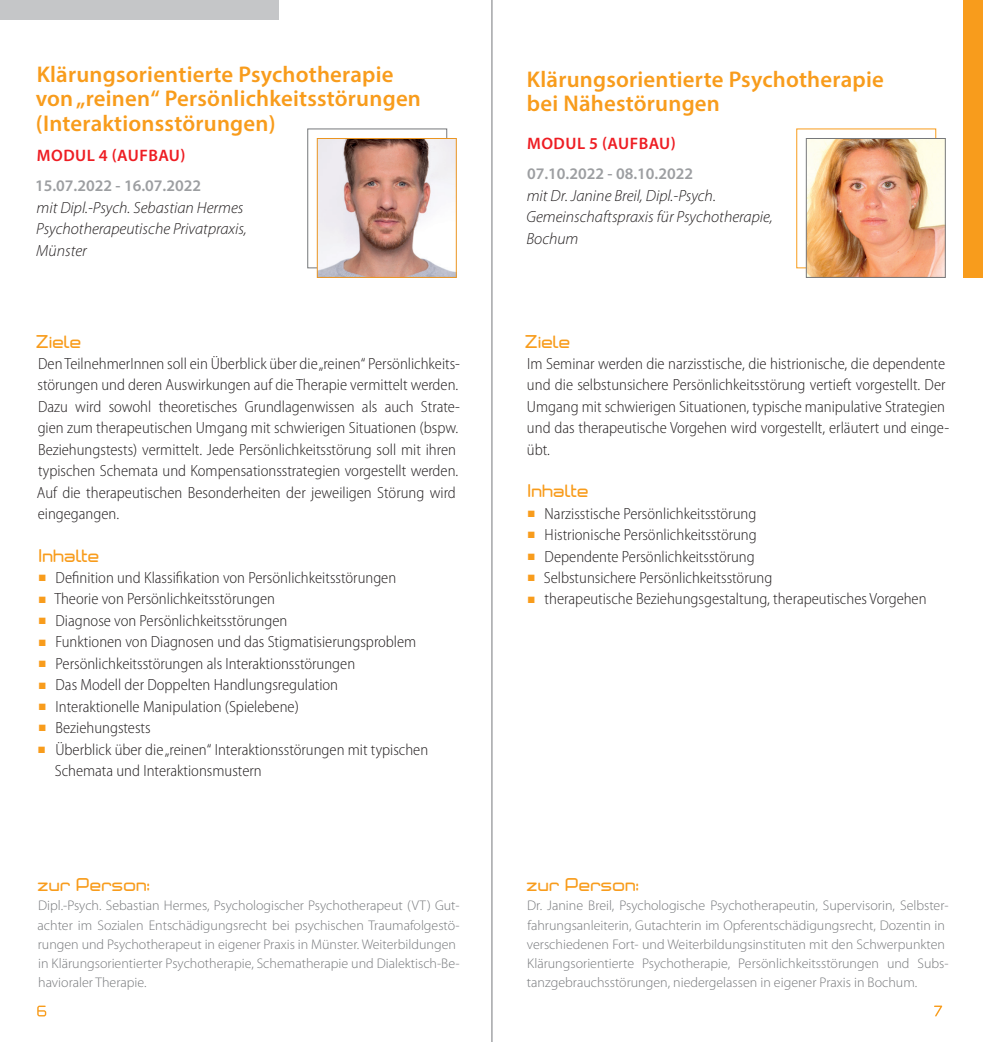
<style>
.page{position:relative;width:983px;height:1042px;background:#fff}
.page>*{position:absolute;margin:0;border:0;box-sizing:border-box;transform-origin:0 0}
.t1{font:600 22.75px/24.5px "Myriad Pro";letter-spacing:.01em;color:#f89c1c}
.t2{font:600 16.62px "Myriad Pro";color:#ee1d23}
.t3{font:300 semi-condensed 16.1px/21.3px "Myriad Pro";color:#231f20}
.t4{font:italic 300 16.1px/21.3px "Myriad Pro";color:#231f20}
.t5{font:500 16.1px "Neogrey";color:#f89c1c}
.t6{font:600 16.1px "Myriad Pro";color:#9c9ea1}
.t7{font:300 14px/19.2px "Myriad Pro";color:#76787b}
</style>
<div class="page">
<svg style="left:37px;top:1005px;width:9px;height:11px"></svg>
<svg style="left:934px;top:1005px;width:7px;height:11px"></svg>
<div style="left:0;top:0;width:278px;height:20px;background:#c5c6c8"></div>
<div style="left:962px;top:0;width:20px;height:278px;background:#f89c1c"></div>
<div style="left:796px;top:128px;width:139px;height:140px;border:1px solid #f89c1c"></div>
<img style="left:807px;top:140px;width:136px;height:136px">
<div style="left:805px;top:138px;width:140px;height:140px;border:1px solid #76787b"></div>
<div style="left:307px;top:128px;width:140px;height:140px;border:1px solid #76787b"></div>
<img style="left:319px;top:140px;width:135px;height:136px">
<div style="left:317px;top:138px;width:139px;height:140px;border:1px solid #eb9521"></div>
<hr style="left:491px;top:0;width:1px;height:1042px;background:#76787b">
<h1 class="t1" style="left:36px;top:62px;width:386px">Klärungsorientierte Psychotherapie von „reinen“ Persönlichkeitsstörungen (Interaktionsstörungen)</h1>
<p class="t2" style="left:37px;top:145px;width:13px">modul</p>
<p class="t2" style="left:99px;top:145px;width:40px">4 (Aufbau</p>
<p class="t2" style="left:180px;top:145px;width:7px">)</p>
<p class="t6" style="left:35px;top:176px;width:167px">15.07.2022 - 16.07.2022</p>
<p class="t4" style="left:36px;top:197px;width:212px">mit Dipl.-Psych. Sebastian Hermes<br>Psychotherapeutische Privatpraxis,<br>Münster</p>
<p class="t5" style="left:37px;top:331px;width:47px">Ziele</p>
<p class="t3" style="left:37px;top:353px;width:424px">Den TeilnehmerInnen soll ein Überblick über die „reinen“ Persönlichkeits&shy;störungen und deren Auswirkungen auf die Therapie vermittelt werden.<br>Dazu wird sowohl theoretisches Grundlagenwissen als auch Strate&shy;gien zum therapeutischen Umgang mit schwierigen Situationen (bspw.<br>Beziehungstests) vermittelt. Jede Persönlichkeitsstörung soll mit ihren typischen Schemata und Kompensationsstrategien vorgestellt werden.<br>Auf die therapeutischen Besonderheiten der jeweiligen Störung wird eingegangen.</p>
<p class="t5" style="left:39px;top:545px;width:62px">Inhalte</p>
<p class="t3" style="left:54px;top:567px;width:375px">Definition und Klassifikation von Persönlichkeitsstörungen Theorie von Persönlichkeitsstörungen<br>Diagnose von Persönlichkeitsstörungen<br>Funktionen von Diagnosen und das Stigmatisierungsproblem Persönlichkeitsstörungen als Interaktionsstörungen<br>Das Modell der Doppelten Handlungsregulation<br>Interaktionelle Manipulation (Spielebene)<br>Beziehungstests<br>Überblick über die „reinen“ Interaktionsstörungen mit typischen Schemata und Interaktionsmustern</p>
<p class="t5" style="left:38px;top:874px;width:113px">zur Person:</p>
<p class="t7" style="left:38px;top:896px;width:423px">Dipl.-Psych. Sebastian Hermes, Psychologischer Psychotherapeut (VT) Gut&shy;achter im Sozialen Entschädigungsrecht bei psychischen Traumafolgestö&shy;rungen und Psychotherapeut in eigener Praxis in Münster. Weiterbildungen in Klärungsorientierter Psychotherapie, Schematherapie und Dialektisch-Be&shy;havioraler Therapie.</p>
<h1 class="t1" style="left:526px;top:66px;width:358px">Klärungsorientierte Psychotherapie bei Nähestörungen</h1>
<p class="t2" style="left:527px;top:133px;width:13px">modul</p>
<p class="t2" style="left:589px;top:133px;width:40px">5 (Aufbau</p>
<p class="t2" style="left:670px;top:133px;width:7px">)</p>
<p class="t6" style="left:527px;top:164px;width:167px">07.10.2022 - 08.10.2022</p>
<p class="t4" style="left:526px;top:184px;width:248px">mit Dr. Janine Breil, Dipl.-Psych.<br>Gemeinschaftspraxis für Psychotherapie,<br>Bochum</p>
<p class="t5" style="left:525px;top:331px;width:47px">Ziele</p>
<p class="t3" style="left:526px;top:353px;width:423px">Im Seminar werden die narzisstische, die histrionische, die dependente und die selbstunsichere Persönlichkeitsstörung vertieft vorgestellt. Der Umgang mit schwierigen Situationen, typische manipulative Strategien und das therapeutische Vorgehen wird vorgestellt, erläutert und einge&shy;übt.</p>
<p class="t5" style="left:528px;top:481px;width:62px">Inhalte</p>
<p class="t3" style="left:543px;top:503px;width:384px">Narzisstische Persönlichkeitsstörung<br>Histrionische Persönlichkeitsstörung<br>Dependente Persönlichkeitsstörung<br>Selbstunsichere Persönlichkeitsstörung<br>therapeutische Beziehungsgestaltung, therapeutisches Vorgehen</p>
<p class="t5" style="left:527px;top:874px;width:113px">zur Person:</p>
<p class="t7" style="left:526px;top:896px;width:423px">Dr. Janine Breil, Psychologische Psychotherapeutin, Supervisorin, Selbster&shy;fahrungsanleiterin, Gutachterin im Opferentschädigungsrecht, Dozentin in verschiedenen Fort- und Weiterbildungsinstituten mit den Schwerpunkten Klärungsorientierte Psychotherapie, Persönlichkeitsstörungen und Subs&shy;tanzgebrauchsstörungen, niedergelassen in eigener Praxis in Bochum.</p>
</div>
